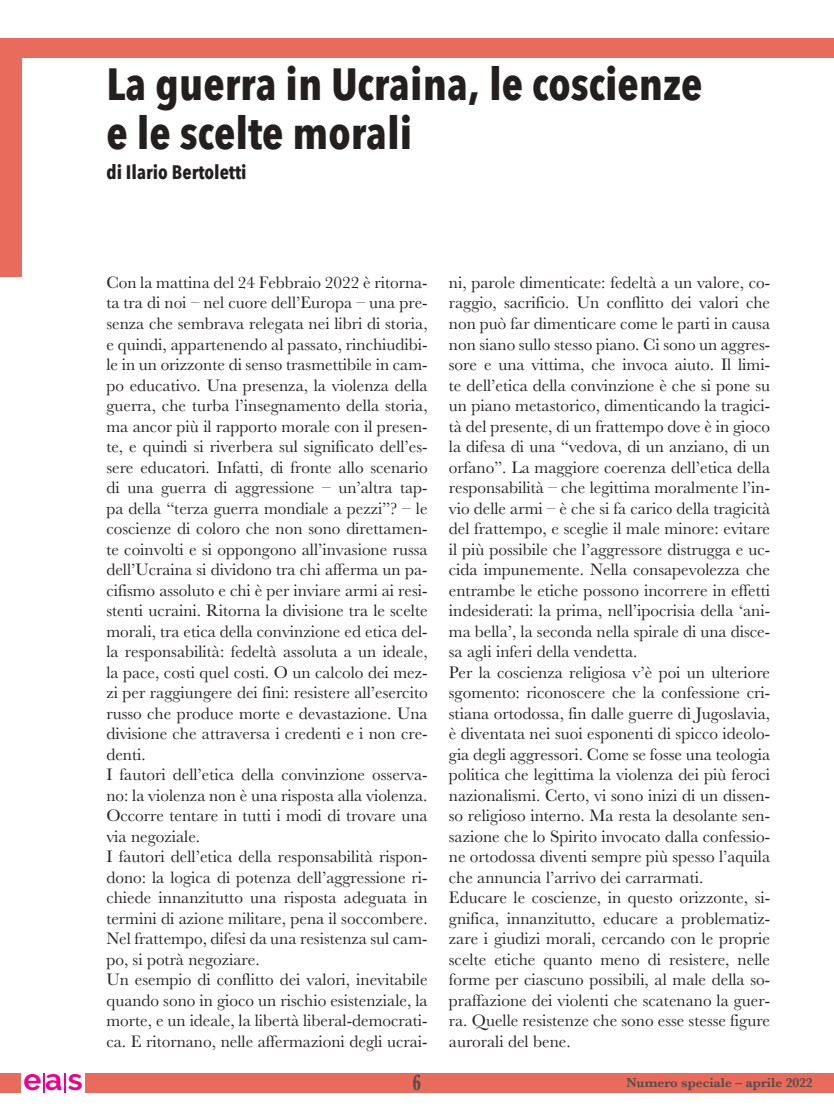
<style>
.page{position:relative;width:834px;height:1119px;background:#fff}
.page>*{position:absolute;margin:0;border:0;box-sizing:border-box;transform-origin:0 0}
.t1{font:700 45px/49.5px "Avenir Next Condensed";color:#241f1f}
.t2{font:700 30px "Raleway";color:#ee008c}
.t3{font:extra-condensed 21px "Gloucester";color:#4e4b4c}
.t4{font:700 19.5px "Avenir Next Condensed";color:#241f1f}
.t5{font:17.25px/20.5px "Baskerville";color:#241f1f}
.t6{font:600 13.5px "Baskerville";color:#4e4b4c}
</style>
<div class="page">
<svg style="left:833px;top:1073px;width:1px;height:18px"></svg>
<svg style="left:833px;top:38px;width:1px;height:20px"></svg>
<div style="left:0;top:1072px;width:833px;height:19px;background:#e86b5b"></div>
<div style="left:0;top:38px;width:833px;height:19px;background:#e86b5b"></div>
<div style="left:0;top:57px;width:21px;height:219px;background:#e86b5b"></div>
<div style="left:21px;top:1072px;width:64px;height:19px;background:#fff"></div>
<svg style="left:43px;top:1073px;width:1px;height:18px"></svg>
<svg style="left:64px;top:1073px;width:1px;height:18px"></svg>
<h1 class="t1" style="left:106px;top:61px;width:597px">La guerra in Ucraina, le coscienze e le scelte morali</h1>
<p class="t4" style="left:106px;top:159px;width:142px">di Ilario Bertoletti</p>
<p class="t5" style="left:106px;top:272px;width:323px">Con la mattina del 24 Febbraio 2022 è ritorna&shy;ta tra di noi – nel cuore dell’Europa – una pre&shy;senza che sembrava relegata nei libri di storia, e quindi, appartenendo al passato, rinchiudibi&shy;le in un orizzonte di senso trasmettibile in cam&shy;po educativo. Una presenza, la violenza della guerra, che turba l’insegnamento della storia, ma ancor più il rapporto morale con il presen&shy;te, e quindi si riverbera sul significato dell’es&shy;sere educatori. Infatti, di fronte allo scenario di una guerra di aggressione – un’altra tap&shy;pa della “terza guerra mondiale a pezzi”? – le coscienze di coloro che non sono direttamen&shy;te coinvolti e si oppongono all’invasione russa dell’Ucraina si dividono tra chi afferma un pa&shy;cifismo assoluto e chi è per inviare armi ai resi&shy;stenti ucraini. Ritorna la divisione tra le scelte morali, tra etica della convinzione ed etica del&shy;la responsabilità: fedeltà assoluta a un ideale, la pace, costi quel costi. O un calcolo dei mez&shy;zi per raggiungere dei fini: resistere all’esercito russo che produce morte e devastazione. Una divisione che attraversa i credenti e i non cre&shy;denti.<br>I fautori dell’etica della convinzione osserva&shy;no: la violenza non è una risposta alla violenza.<br>Occorre tentare in tutti i modi di trovare una via negoziale.<br>I fautori dell’etica della responsabilità rispon&shy;dono: la logica di potenza dell’aggressione ri&shy;chiede innanzitutto una risposta adeguata in termini di azione militare, pena il soccombere.<br>Nel frattempo, difesi da una resistenza sul cam&shy;po, si potrà negoziare.<br>Un esempio di conflitto dei valori, inevitabile quando sono in gioco un rischio esistenziale, la morte, e un ideale, la libertà liberal-democrati&shy;ca. E ritornano, nelle affermazioni degli ucrai-</p>
<p class="t5" style="left:449px;top:272px;width:323px">ni, parole dimenticate: fedeltà a un valore, co&shy;raggio, sacrificio. Un conflitto dei valori che non può far dimenticare come le parti in causa non siano sullo stesso piano. Ci sono un aggres&shy;sore e una vittima, che invoca aiuto. Il limi&shy;te dell’etica della convinzione è che si pone su un piano metastorico, dimenticando la tragici&shy;tà del presente, di un frattempo dove è in gioco la difesa di una “vedova, di un anziano, di un orfano”. La maggiore coerenza dell’etica della responsabilità – che legittima moralmente l’in&shy;vio delle armi – è che si fa carico della tragicità del frattempo, e sceglie il male minore: evitare il più possibile che l’aggressore distrugga e uc&shy;cida impunemente. Nella consapevolezza che entrambe le etiche possono incorrere in effetti indesiderati: la prima, nell’ipocrisia della ‘ani&shy;ma bella’, la seconda nella spirale di una disce&shy;sa agli inferi della vendetta.<br>Per la coscienza religiosa v’è poi un ulteriore sgomento: riconoscere che la confessione cri&shy;stiana ortodossa, fin dalle guerre di Jugoslavia, è diventata nei suoi esponenti di spicco ideolo&shy;gia degli aggressori. Come se fosse una teologia politica che legittima la violenza dei più feroci nazionalismi. Certo, vi sono inizi di un dissen&shy;so religioso interno. Ma resta la desolante sen&shy;sazione che lo Spirito invocato dalla confessio&shy;ne ortodossa diventi sempre più spesso l’aquila che annuncia l’arrivo dei carrarmati.<br>Educare le coscienze, in questo orizzonte, si&shy;gnifica, innanzitutto, educare a problematiz&shy;zare i giudizi morali, cercando con le proprie scelte etiche quanto meno di resistere, nelle forme per ciascuno possibili, al male della so&shy;praffazione dei violenti che scatenano la guer&shy;ra. Quelle resistenze che sono esse stesse figure aurorali del bene.</p>
<h2 class="t2" style="left:23px;top:1062px;width:61px">ea s</h2>
<p class="t3" style="left:413px;top:1070px;width:10px">6</p>
<p class="t6" style="left:626px;top:1074px;width:188px">Numero speciale – aprile 2022</p>
</div>
